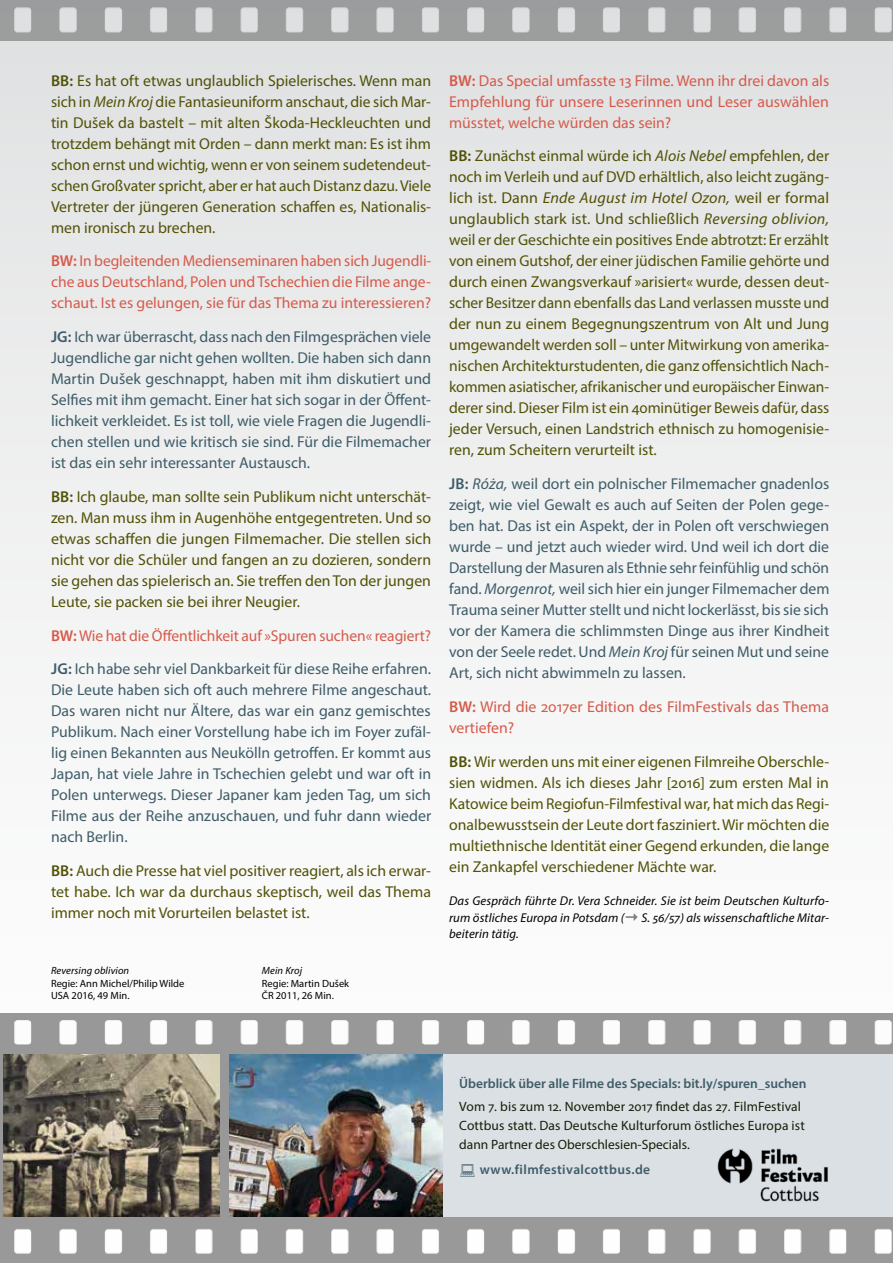
<style>
.page{position:relative;width:893px;height:1263px;background:#fff}
.page>*{position:absolute;margin:0;border:0;box-sizing:border-box;transform-origin:0 0}
.t1{font:15.75px/21px "Myriad Pro";color:#525106;text-align:justify}
.t2{font:15.75px/21px "Myriad Pro";color:#3d5c68;text-align:justify}
.t3{font:15.75px/21px "Myriad Pro";color:#d65a4b;text-align:justify}
.t4{font:13.5px/18.8px "Myriad Pro";letter-spacing:.01em;color:#171e07}
.t5{font:600 13.5px "Myriad Pro";color:#3d5c68}
.t6{font:600 13.5px "Myriad Pro";letter-spacing:.03em;color:#3d5c68}
.t7{font:italic 12.75px/16.5px "Myriad Pro";letter-spacing:.01em;color:#000}
.t8{font:10.5px/12.6px "Myriad Pro";color:#000}
.t9{font:italic 10.5px "Myriad Pro";letter-spacing:.01em;color:#000}
.s1{font-weight:600}
.s2{font-style:italic}
.s3{font-weight:600;color:#3d5c68}
.s4{color:#3d5c68}
</style>
<div class="page">
<svg style="left:0;top:40px;width:893px;height:627px;fill:#ebecec"></svg>
<img style="left:0;top:1013px;width:893px;height:250px">
<img style="left:3px;top:1054px;width:216px;height:162px">
<img style="left:230px;top:1054px;width:214px;height:162px">
<div style="left:444px;top:1054px;width:449px;height:162px;background:#dbe0e4"></div>
<img style="left:717px;top:1148px;width:111px;height:54px">
<img style="left:0;top:0;width:893px;height:40px">
<p class="t1" style="left:51px;top:69px;width:382px"><span class="s1">BB:</span> Es hat oft etwas unglaublich Spielerisches. Wenn man sich in <span class="s2">Mein Kroj</span> die Fantasieuniform anschaut, die sich Mar&shy;tin Dušek da bastelt – mit alten Škoda-Heckleuchten und trotzdem behängt mit Orden – dann merkt man: Es ist ihm schon ernst und wichtig, wenn er von seinem sudetendeut&shy;schen Großvater spricht, aber er hat auch Distanz dazu. Viele Vertreter der jüngeren Generation schaffen es, Nationalis&shy;men ironisch zu brechen.</p>
<p class="t3" style="left:51px;top:250px;width:382px"><span class="s1">BW:</span> In begleitenden Medienseminaren haben sich Jugendli&shy;che aus Deutschland, Polen und Tschechien die Filme ange&shy;schaut. Ist es gelungen, sie für das Thema zu interessieren?</p>
<p class="t2" style="left:51px;top:326px;width:382px"><span class="s1">JG:</span> Ich war überrascht, dass nach den Filmgesprächen viele Jugendliche gar nicht gehen wollten. Die haben sich dann Martin Dušek geschnappt, haben mit ihm diskutiert und Selfies mit ihm gemacht. Einer hat sich sogar in der Öffent&shy;lichkeit verkleidet. Es ist toll, wie viele Fragen die Jugendli&shy;chen stellen und wie kritisch sie sind. Für die Filmemacher ist das ein sehr interessanter Austausch.</p>
<p class="t1" style="left:51px;top:486px;width:382px"><span class="s1">BB:</span> Ich glaube, man sollte sein Publikum nicht unterschät&shy;zen. Man muss ihm in Augenhöhe entgegentreten. Und so etwas schaffen die jungen Filmemacher. Die stellen sich nicht vor die Schüler und fangen an zu dozieren, sondern sie gehen das spielerisch an. Sie treffen den Ton der jungen Leute, sie packen sie bei ihrer Neugier.</p>
<p class="t3" style="left:51px;top:618px;width:382px;line-height:33.8px"><span class="s1">BW:</span> Wie hat die Öffentlichkeit auf »Spuren suchen« reagiert?<br><span class="s3">JG:</span> <span class="s4">Ich habe sehr viel Dankbarkeit für diese Reihe erfahren.</span></p>
<p class="t2" style="left:51px;top:679px;width:382px">Die Leute haben sich oft auch mehrere Filme angeschaut.<br>Das waren nicht nur Ältere, das war ein ganz gemischtes Publikum. Nach einer Vorstellung habe ich im Foyer zufäl&shy;lig einen Bekannten aus Neukölln getroffen. Er kommt aus Japan, hat viele Jahre in Tschechien gelebt und war oft in Polen unterwegs. Dieser Japaner kam jeden Tag, um sich Filme aus der Reihe anzuschauen, und fuhr dann wieder nach Berlin.</p>
<p class="t1" style="left:51px;top:860px;width:382px"><span class="s1">BB:</span> Auch die Presse hat viel positiver reagiert, als ich erwar&shy;tet habe. Ich war da durchaus skeptisch, weil das Thema immer noch mit Vorurteilen belastet ist.</p>
<p class="t9" style="left:51px;top:964px;width:80px">Reversing oblivion</p>
<p class="t8" style="left:51px;top:977px;width:135px">Regie: Ann Michel/Philip Wilde<br>USA 2016, 49 Min.</p>
<p class="t9" style="left:262px;top:964px;width:42px">Mein Kroj</p>
<p class="t8" style="left:262px;top:977px;width:89px">Regie: Martin Dušek<br>ČR 2011, 26 Min.</p>
<p class="t3" style="left:449px;top:69px;width:382px"><span class="s1">BW:</span> Das Special umfasste 13 Filme. Wenn ihr drei davon als Empfehlung für unsere Leserinnen und Leser auswählen müsstet, welche würden das sein?</p>
<p class="t1" style="left:449px;top:145px;width:382px"><span class="s1">BB:</span> Zunächst einmal würde ich <span class="s2">Alois Nebel</span> empfehlen, der noch im Verleih und auf DVD erhältlich, also leicht zugäng&shy;lich ist. Dann <span class="s2">Ende August im Hotel Ozon,</span> weil er formal unglaublich stark ist. Und schließlich <span class="s2">Reversing oblivion, </span>weil er der Geschichte ein positives Ende abtrotzt: Er erzählt von einem Gutshof, der einer jüdischen Familie gehörte und durch einen Zwangsverkauf »arisiert« wurde, dessen deut&shy;scher Besitzer dann ebenfalls das Land verlassen musste und der nun zu einem Begegnungszentrum von Alt und Jung umgewandelt werden soll – unter Mitwirkung von amerika&shy;nischen Architekturstudenten, die ganz offensichtlich Nach&shy;kommen asiatischer, afrikanischer und europäischer Einwan&shy;derer sind. Dieser Film ist ein 40minütiger Beweis dafür, dass jeder Versuch, einen Landstrich ethnisch zu homogenisie&shy;ren, zum Scheitern verurteilt ist.</p>
<p class="t2" style="left:449px;top:473px;width:382px"><span class="s1">JB:</span> <span class="s2">Róża,</span> weil dort ein polnischer Filmemacher gnadenlos zeigt, wie viel Gewalt es auch auf Seiten der Polen gege&shy;ben hat. Das ist ein Aspekt, der in Polen oft verschwiegen wurde – und jetzt auch wieder wird. Und weil ich dort die Darstellung der Masuren als Ethnie sehr feinfühlig und schön fand. <span class="s2">Morgenrot,</span> weil sich hier ein junger Filmemacher dem Trauma seiner Mutter stellt und nicht lockerlässt, bis sie sich vor der Kamera die schlimmsten Dinge aus ihrer Kindheit von der Seele redet. Und <span class="s2">Mein Kroj</span> für seinen Mut und seine Art, sich nicht abwimmeln zu lassen.</p>
<p class="t3" style="left:449px;top:696px;width:381px"><span class="s1">BW:</span> Wird die 2017er Edition des FilmFestivals das Thema vertiefen?</p>
<p class="t1" style="left:449px;top:751px;width:382px"><span class="s1">BB:</span> Wir werden uns mit einer eigenen Filmreihe Oberschle&shy;sien widmen. Als ich dieses Jahr [2016] zum ersten Mal in Katowice beim Regiofun-Filmfestival war, hat mich das Regi&shy;onalbewusstsein der Leute dort fasziniert. Wir möchten die multiethnische Identität einer Gegend erkunden, die lange ein Zankapfel verschiedener Mächte war.</p>
<p class="t7" style="left:449px;top:892px;width:382px">Das Gespräch führte Dr. Vera Schneider. Sie ist beim Deutschen Kulturfo&shy;rum östliches Europa in Potsdam (</p>
<p class="t7" style="left:641px;top:909px;width:189px">S. 56/57) als wissenschaftliche Mitar-</p>
<p class="t7" style="left:449px;top:925px;width:71px">beiterin tätig.</p>
<p class="t5" style="left:459px;top:1075px;width:349px">Überblick über alle Filme des Specials: bit.ly/spuren_suchen</p>
<p class="t4" style="left:459px;top:1097px;width:347px">Vom 7. bis zum 12. November 2017 findet das 27. FilmFestival<br>Cottbus statt. Das Deutsche Kulturforum östliches Europa ist dann Partner des Oberschlesien-Specials.</p>
<p class="t6" style="left:480px;top:1161px;width:172px">www.filmfestivalcottbus.de</p>
</div>
